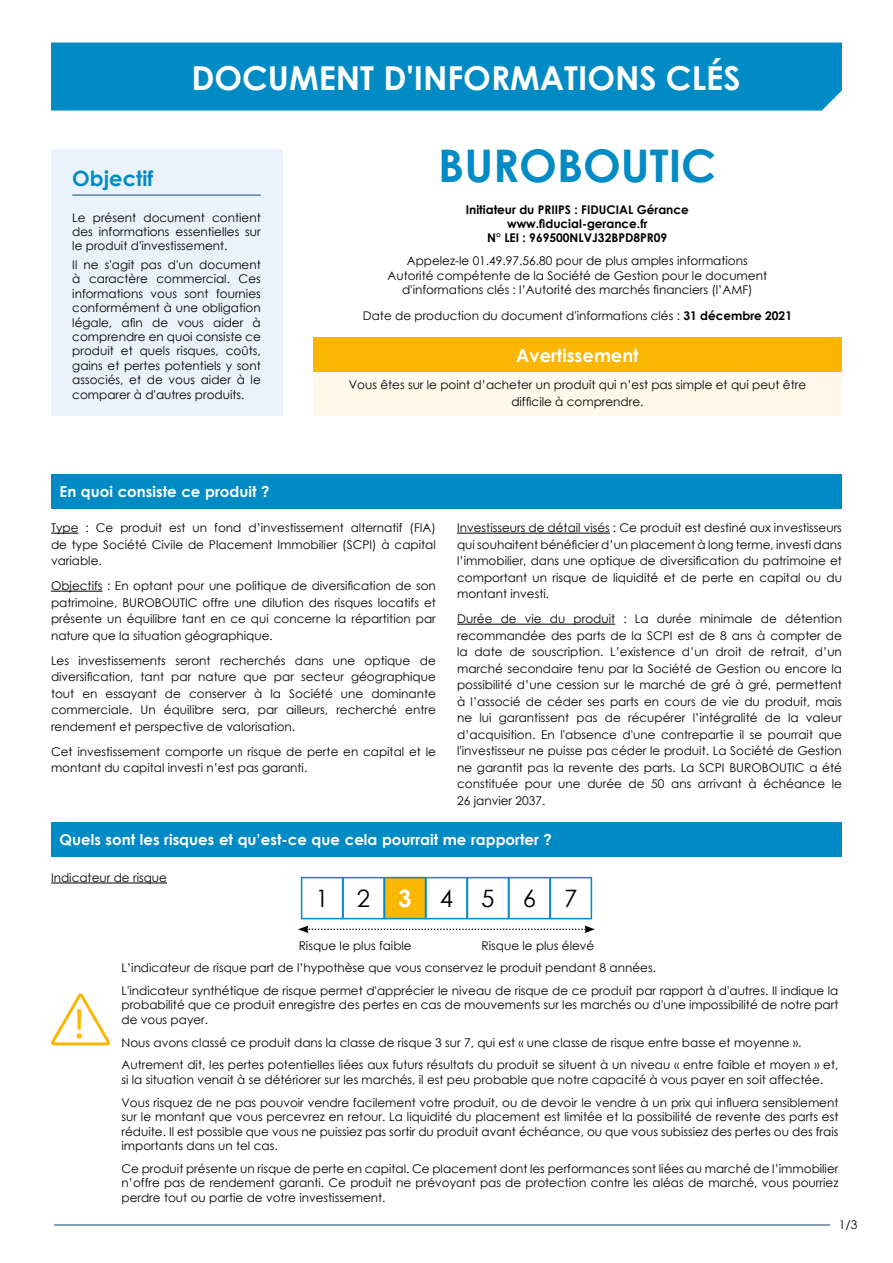
<style>
.page{position:relative;width:893px;height:1263px;background:#fff}
.page>*{position:absolute;margin:0;border:0;box-sizing:border-box;transform-origin:0 0}
.t1{font:700 45px "Century Gothic";color:#008bc5}
.t2{font:42.6px "Myriad Pro";color:#fab600}
.t3{font:700 33px "Century Gothic";color:#fff}
.t4{font:24px "Century Gothic";letter-spacing:1.175em;color:#000}
.t5{font:700 21px "Century Gothic";color:#008bc5}
.t6{font:700 18px "Century Gothic";color:#fff}
.t7{font:700 15px "Century Gothic";color:#fff}
.t8{font:12px/16.5px "Century Gothic";color:#000;text-align:justify}
.t9{font:700 12px/14.4px "Century Gothic";color:#000;text-align:center}
.s1{font-weight:700}
.s2{font-weight:700;color:#fff}
</style>
<div class="page">
<hr style="left:54px;top:1224px;width:776px;height:2px;background:#5d849f">
<div style="left:51px;top:43px;width:791px;height:68px;background:#008bc5"></div>
<div style="left:51px;top:149px;width:231px;height:267px;background:#eaf3fb"></div>
<hr style="left:72px;top:194px;width:189px;height:2px;background:#5d849f">
<div style="left:313px;top:338px;width:529px;height:34px;background:#fab600"></div>
<div style="left:313px;top:372px;width:529px;height:44px;background:#fff8eb"></div>
<div style="left:51px;top:822px;width:791px;height:34px;background:#008bc5"></div>
<div style="left:51px;top:474px;width:791px;height:34px;background:#008bc5"></div>
<svg style="left:51px;top:533px;width:28px;height:1px"></svg>
<hr style="left:51px;top:591px;width:52px;height:1px;background:#000">
<hr style="left:457px;top:533px;width:153px;height:1px;background:#000">
<hr style="left:457px;top:624px;width:158px;height:1px;background:#000">
<hr style="left:51px;top:883px;width:116px;height:1px;background:#000">
<svg style="left:51px;top:993px;width:59px;height:53px"></svg>
<svg style="left:298px;top:925px;width:297px;height:8px"></svg>
<div style="left:301px;top:877px;width:42px;height:42px;border:2px solid #008bc5"></div>
<div style="left:342px;top:877px;width:43px;height:42px;border:2px solid #008bc5"></div>
<div style="left:384px;top:878px;width:42px;height:41px;background:#fab600"></div>
<div style="left:384px;top:877px;width:42px;height:42px;border:2px solid #008bc5"></div>
<div style="left:425px;top:877px;width:43px;height:42px;border:2px solid #008bc5"></div>
<div style="left:508px;top:877px;width:43px;height:42px;border:2px solid #008bc5"></div>
<div style="left:467px;top:877px;width:42px;height:42px;border:2px solid #008bc5"></div>
<div style="left:550px;top:877px;width:42px;height:42px;border:2px solid #008bc5"></div>
<h3 class="t3" style="left:191px;top:53px;width:551px">DOCUMENT D'INFORMATIONS CLÉS</h3>
<h3 class="t5" style="left:72px;top:162px;width:83px">Objectif</h3>
<p class="t8" style="left:72px;top:210px;width:190px;line-height:14.4px">Le présent document contient des informations essentielles sur le produit d'investissement.</p>
<p class="t8" style="left:72px;top:257px;width:190px;line-height:14.4px">Il ne s'agit pas d'un document à caractère commercial. Ces informations vous sont fournies conformément à une obligation légale, afin de vous aider à comprendre en quoi consiste ce produit et quels risques, coûts, gains et pertes potentiels y sont associés, et de vous aider à le comparer à d'autres produits.</p>
<h1 class="t1" style="left:438px;top:132px;width:280px">BUROBOUTIC</h1>
<p class="t9" style="left:466px;top:202px;width:224px">Initiateur du PRIIPS : FIDUCIAL Gérance www.fiducial-gerance.fr<br>N° LEI : 969500NLVJ32BPD8PR09</p>
<p class="t8" style="left:388px;top:254px;width:381px;line-height:14.4px;text-align:center">Appelez-le 01.49.97.56.80 pour de plus amples informations<br>Autorité compétente de la Société de Gestion pour le document d'informations clés : l’Autorité des marchés financiers (l’AMF)</p>
<p class="t8" style="left:363px;top:307px;width:431px">Date de production du document d'informations clés : <span class="s1">31 décembre 2021</span></p>
<h3 class="t6" style="left:516px;top:341px;width:124px">Avertissement</h3>
<p class="t8" style="left:349px;top:376px;width:459px;text-align:center">Vous êtes sur le point d’acheter un produit qui n’est pas simple et qui peut être difficile à comprendre.</p>
<p class="t7" style="left:60px;top:480px;width:211px">En quoi consiste ce produit ?</p>
<p class="t8" style="left:51px;top:519px;width:386px">Type : Ce produit est un fond d’investissement alternatif (FIA) de type Société Civile de Placement Immobilier (SCPI) à capital variable.</p>
<p class="t8" style="left:51px;top:577px;width:386px">Objectifs : En optant pour une politique de diversification de son patrimoine, BUROBOUTIC offre une dilution des risques locatifs et présente un équilibre tant en ce qui concerne la répartition par nature que la situation géographique.</p>
<p class="t8" style="left:51px;top:652px;width:386px">Les investissements seront recherchés dans une optique de diversification, tant par nature que par secteur géographique tout en essayant de conserver à la Société une dominante commerciale. Un équilibre sera, par ailleurs, recherché entre rendement et perspective de valorisation.</p>
<p class="t8" style="left:51px;top:743px;width:386px">Cet investissement comporte un risque de perte en capital et le montant du capital investi n’est pas garanti.</p>
<p class="t8" style="left:457px;top:519px;width:386px">Investisseurs de détail visés : Ce produit est destiné aux investisseurs qui souhaitent bénéficier d’un placement à long terme, investi dans l’immobilier, dans une optique de diversification du patrimoine et comportant un risque de liquidité et de perte en capital ou du montant investi.</p>
<p class="t8" style="left:457px;top:610px;width:386px">Durée de vie du produit : La durée minimale de détention recommandée des parts de la SCPI est de 8 ans à compter de la date de souscription. L’existence d’un droit de retrait, d’un marché secondaire tenu par la Société de Gestion ou encore la possibilité d’une cession sur le marché de gré à gré, permettent à l’associé de céder ses parts en cours de vie du produit, mais ne lui garantissent pas de récupérer l’intégralité de la valeur d’acquisition. En l'absence d'une contrepartie il se pourrait que l'investisseur ne puisse pas céder le produit. La Société de Gestion ne garantit pas la revente des parts. La SCPI BUROBOUTIC a été constituée pour une durée de 50 ans arrivant à échéance le 26 janvier 2037.</p>
<p class="t7" style="left:60px;top:828px;width:494px">Quels sont les risques et qu’est-ce que cela pourrait me rapporter ?</p>
<p class="t8" style="left:51px;top:869px;width:118px">Indicateur de risque</p>
<h3 class="t4" style="left:315px;top:882px;width:264px">12<span class="s2">3</span>4567</h3>
<p class="t8" style="left:299px;top:937px;width:115px">Risque le plus faible</p>
<p class="t8" style="left:482px;top:937px;width:114px">Risque le plus élevé</p>
<h2 class="t2" style="left:74px;top:997px;width:11px">!</h2>
<p class="t8" style="left:121px;top:956px;width:718px;line-height:23px">L’indicateur de risque part de l’hypothèse que vous conservez le produit pendant 8 années.<br>L'indicateur synthétique de risque permet d'apprécier le niveau de risque de ce produit par rapport à d'autres. Il indique la</p>
<p class="t8" style="left:121px;top:997px;width:718px;line-height:14.4px">probabilité que ce produit enregistre des pertes en cas de mouvements sur les marchés ou d'une impossibilité de notre part de vous payer.</p>
<p class="t8" style="left:121px;top:1030px;width:718px;line-height:23px">Nous avons classé ce produit dans la classe de risque 3 sur 7, qui est « une classe de risque entre basse et moyenne ».<br>Autrement dit, les pertes potentielles liées aux futurs résultats du produit se situent à un niveau « entre faible et moyen » et,</p>
<p class="t8" style="left:121px;top:1068px;width:718px;line-height:23px">si la situation venait à se détériorer sur les marchés, il est peu probable que notre capacité à vous payer en soit affectée.<br>Vous risquez de ne pas pouvoir vendre facilement votre produit, ou de devoir le vendre à un prix qui influera sensiblement</p>
<p class="t8" style="left:121px;top:1109px;width:718px;line-height:14.4px">sur le montant que vous percevrez en retour. La liquidité du placement est limitée et la possibilité de revente des parts est réduite. Il est possible que vous ne puissiez pas sortir du produit avant échéance, ou que vous subissiez des pertes ou des frais importants dans un tel cas.</p>
<p class="t8" style="left:121px;top:1161px;width:718px;line-height:14.4px">Ce produit présente un risque de perte en capital. Ce placement dont les performances sont liées au marché de l’immobilier n’offre pas de rendement garanti. Ce produit ne prévoyant pas de protection contre les aléas de marché, vous pourriez perdre tout ou partie de votre investissement.</p>
<p class="t8" style="left:839px;top:1217px;width:20px">1/3</p>
</div>
